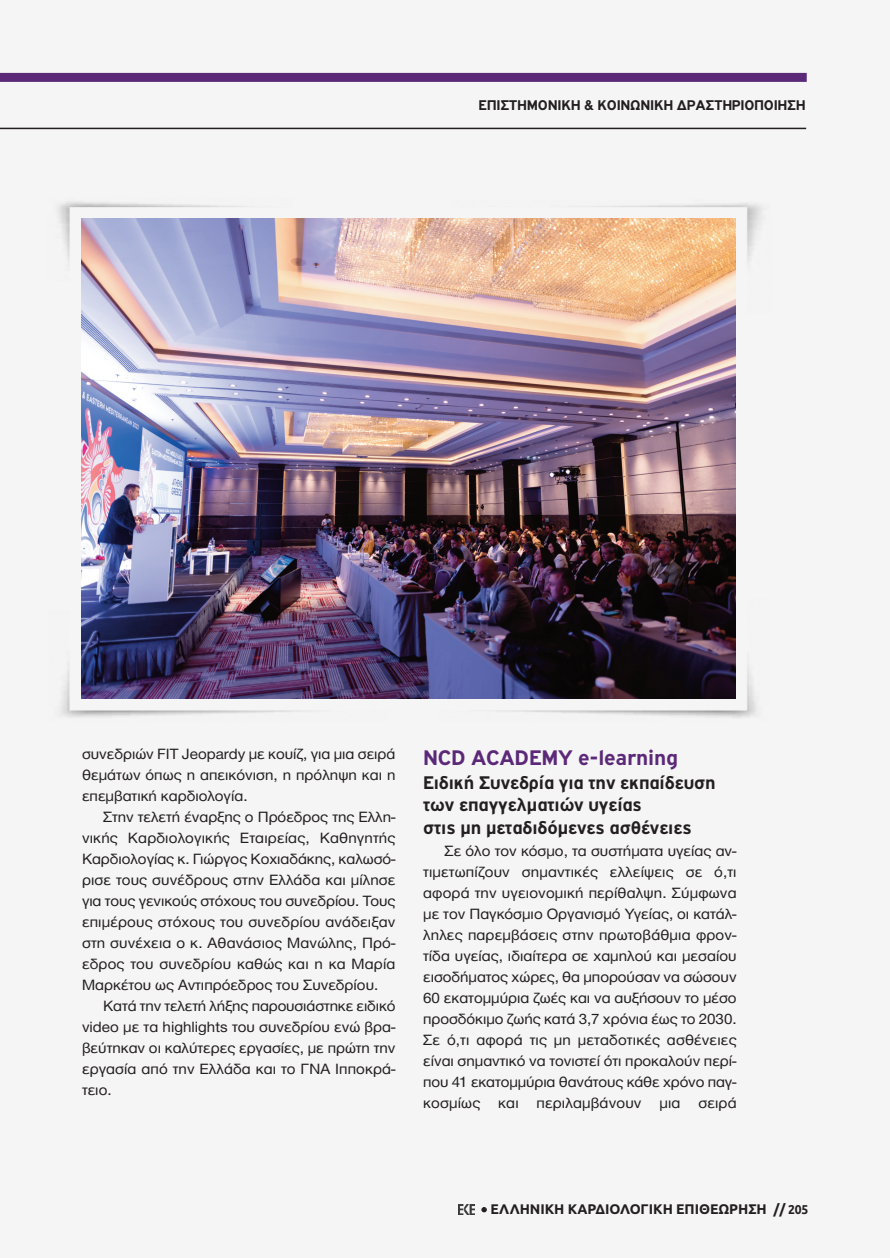
<style>
.page{position:relative;width:890px;height:1258px;background:#fff}
.page>*{position:absolute;margin:0;border:0;box-sizing:border-box;transform-origin:0 0}
.t1{font:700 22.5px "PF Highway Gothic";letter-spacing:-.005em;color:#5c2978}
.t2{font:700 19.5px/22.5px "PF Highway Gothic";letter-spacing:-.005em;color:#231f20}
.t3{font:15.45px/21px "CF Helvetica";letter-spacing:.005em;color:#231f20;text-align:justify;scale:1.05 1}
.t4{font:700 15px "PF Highway Gothic";letter-spacing:-.01em;color:#231f20}
.t5{font:700 13.95px "Ubuntu";letter-spacing:-.005em;color:#231f20}
.s1{font-size:12.75px}
</style>
<div class="page">
<img style="left:0;top:72px;width:807px;height:1143px">
<p class="t4" style="left:478px;top:97px;width:328px">επιστημονικη &amp; κοινωνικη Δραστηριοποιηση</p>
<p class="t3" style="left:82px;top:743px;width:300px">συνεδριών FIT Jeopardy µε κουίζ, για µια σειρά θεµάτων όπως η απεικόνιση, η πρόληψη και η επεµβατική καρδιολογία.</p>
<p class="t3" style="left:82px;top:806px;width:300px;text-indent:21px">Στην τελετή έναρξης ο Πρόεδρος της Ελλη&shy;νικής Καρδιολογικής Εταιρείας, Καθηγητής Καρδιολογίας κ. Γιώργος Κοχιαδάκης, καλωσό&shy;ρισε τους συνέδρους στην Ελλάδα και µίλησε για τους γενικούς στόχους του συνεδρίου. Τους επιµέρους στόχους του συνεδρίου ανάδειξαν στη συνέχεια ο κ. Αθανάσιος Μανώλης, Πρό&shy;εδρος του συνεδρίου καθώς και η κα Μαρία Μαρκέτου ως Αντιπρόεδρος του Συνεδρίου.</p>
<p class="t3" style="left:82px;top:995px;width:300px;text-indent:21px">Κατά την τελετή λήξης παρουσιάστηκε ειδικό video µε τα highlights του συνεδρίου ενώ βρα&shy;βεύτηκαν οι καλύτερες εργασίες, µε πρώτη την εργασία από την Ελλάδα και το ΓΝΑ Ιπποκρά&shy;τειο.</p>
<h1 class="t1" style="left:423px;top:745px;width:256px">NCD ACADEMY e-learning</h1>
<p class="t2" style="left:423px;top:771px;width:294px">ειδική συνεδρία για την εκπαίδευση των επαγγελματιών υγείας<br>στις μη μεταδιδόμενες ασθένειες</p>
<p class="t3" style="left:423px;top:840px;width:300px;text-indent:21px">Σε όλο τον κόσµο, τα συστήµατα υγείας αν&shy;τιµετωπίζουν σηµαντικές ελλείψεις σε ό,τι αφορά την υγειονοµική περίθαλψη. Σύµφωνα µε τον Παγκόσµιο Οργανισµό Υγείας, οι κατάλ&shy;ληλες παρεµβάσεις στην πρωτοβάθµια φρον&shy;τίδα υγείας, ιδιαίτερα σε χαµηλού και µεσαίου εισοδήµατος χώρες, θα µπορούσαν να σώσουν 60 εκατοµµύρια ζωές και να αυξήσουν το µέσο προσδόκιµο ζωής κατά 3,7 χρόνια έως το 2030.<br>Σε ό,τι αφορά τις µη µεταδοτικές ασθένειες είναι σηµαντικό να τονιστεί ότι προκαλούν περί&shy;που 41 εκατοµµύρια θανάτους κάθε χρόνο παγ&shy;κοσµίως και περιλαµβάνουν µια σειρά</p>
<p class="t5" style="left:482px;top:1200px;width:328px">● ΕΛΛΗΝΙΚΗ ΚΑΡΔΙΟΛΟΓΙΚΗ ΕΠΙΘΕΩΡΗΣΗ // <span class="s1">205</span></p>
</div>
